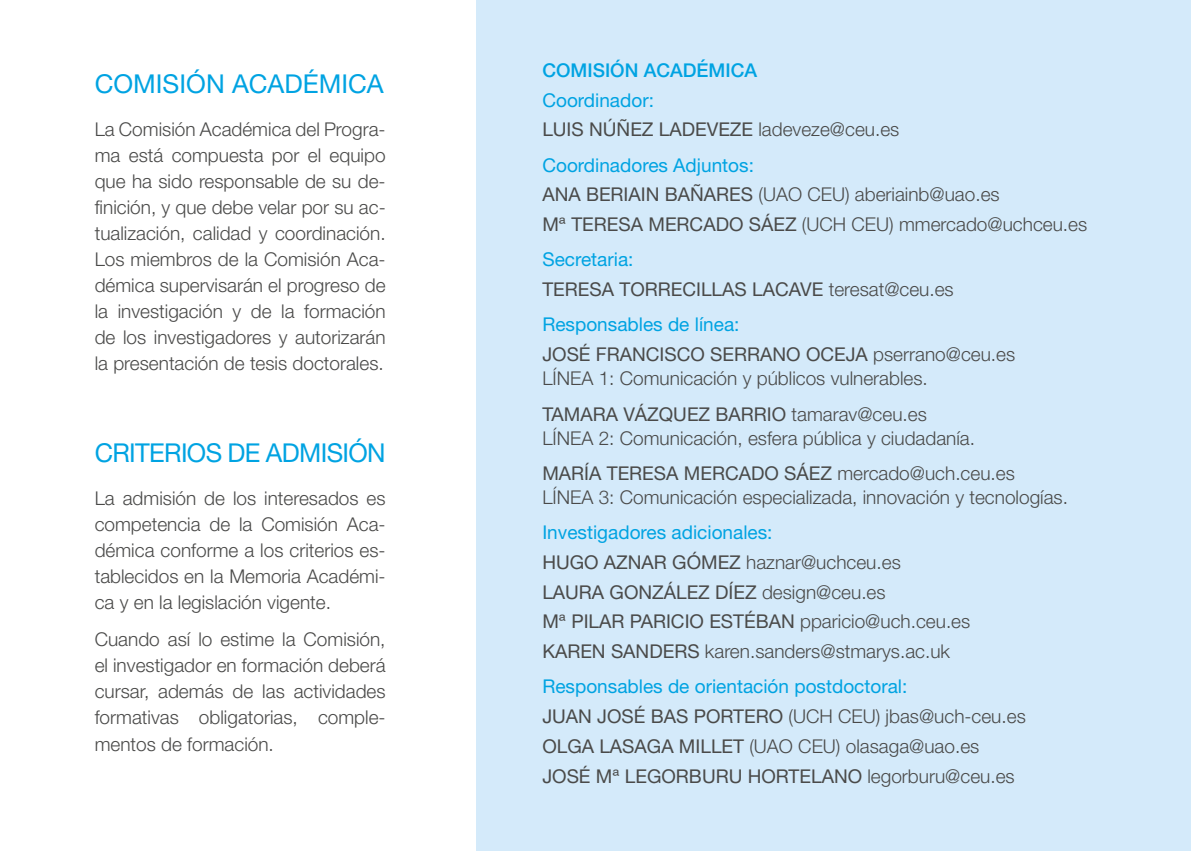
<style>
.page{position:relative;width:1191px;height:851px;background:#fff}
.page>*{position:absolute;margin:0;border:0;box-sizing:border-box;transform-origin:0 0}
.t1{font:26px "Helvetica Neue";letter-spacing:-.025em;color:#00a3e2}
.t2{font:26px "Helvetica Neue";color:#00a3e2}
.t3{font:300 19px/26px "Helvetica Neue";color:#4a4a49}
.t4{font:19px/29.6px "Helvetica Neue";color:#4a4a49}
.t5{font:500 19px "Helvetica Neue";color:#00a3e2}
.s1{color:#00a3e2}
.s2{font-weight:300}
.s3{font-weight:400;color:#00a3e2}
.s4{font-weight:400}
</style>
<div class="page">
<div style="left:476px;top:0;width:715px;height:850px;background:#d4eafa"></div>
<h1 class="t2" style="left:95px;top:68px;width:290px">COMISIÓN ACADÉMICA</h1>
<p class="t3" style="left:95px;top:115px;width:292px;text-align:justify">La Comisión Académica del Progra&shy;ma está compuesta por el equipo que ha sido responsable de su de&shy;finición, y que debe velar por su ac&shy;tualización, calidad y coordinación.<br>Los miembros de la Comisión Aca&shy;démica supervisarán el progreso de la investigación y de la formación de los investigadores y autorizarán la presentación de tesis doctorales.</p>
<h1 class="t1" style="left:95px;top:437px;width:292px">CRITERIOS DE ADMISIÓN</h1>
<p class="t3" style="left:95px;top:485px;width:292px;text-align:justify">La admisión de los interesados es competencia de la Comisión Aca&shy;démica conforme a los criterios es&shy;tablecidos en la Memoria Académi&shy;ca y en la legislación vigente.</p>
<p class="t3" style="left:95px;top:626px;width:292px;text-align:justify">Cuando así lo estime la Comisión, el investigador en formación deberá cursar, además de las actividades formativas obligatorias, comple&shy;mentos de formación.</p>
<p class="t5" style="left:542px;top:59px;width:216px">COMISIÓN ACADÉMICA</p>
<p class="t4" style="left:542px;top:85px;width:358px"><span class="s1">Coordinador:<br></span>LUIS NÚÑEZ LADEVEZE <span class="s2">ladeveze@ceu.es</span></p>
<p class="t3" style="left:542px;top:150px;width:546px;line-height:29.6px"><span class="s3">Coordinadores Adjuntos:<br></span><span class="s4">ANA BERIAIN BAÑARES</span> (UAO CEU) aberiainb@uao.es<br><span class="s4">Mª TERESA MERCADO SÁEZ</span> (UCH CEU) mmercado@uchceu.es</p>
<p class="t4" style="left:542px;top:244px;width:413px"><span class="s1">Secretaria:<br></span>TERESA TORRECILLAS LACAVE <span class="s2">teresat@ceu.es</span></p>
<p class="t4" style="left:542px;top:309px;width:474px"><span class="s1">Responsables de línea:<br></span>JOSÉ FRANCISCO SERRANO OCEJA <span class="s2">pserrano@ceu.es</span></p>
<p class="t3" style="left:542px;top:360px;width:387px;line-height:35.4px">LÍNEA 1: Comunicación y públicos vulnerables.<br><span class="s4">TAMARA VÁZQUEZ BARRIO</span> tamarav@ceu.es</p>
<p class="t3" style="left:542px;top:419px;width:474px;line-height:35.4px">LÍNEA 2: Comunicación, esfera pública y ciudadanía.<br><span class="s4">MARÍA TERESA MERCADO SÁEZ</span> mercado@uch.ceu.es</p>
<p class="t3" style="left:542px;top:483px;width:527px">LÍNEA 3: Comunicación especializada, innovación y tecnologías.</p>
<p class="t3" style="left:542px;top:517px;width:429px;line-height:29.6px"><span class="s3">Investigadores adicionales:<br></span><span class="s4">HUGO AZNAR GÓMEZ</span> haznar@uchceu.es<br><span class="s4">LAURA GONZÁLEZ DÍEZ</span> design@ceu.es<br><span class="s4">Mª PILAR PARICIO ESTÉBAN</span> pparicio@uch.ceu.es <span class="s4">KAREN SANDERS</span> karen.sanders@stmarys.ac.uk</p>
<p class="t3" style="left:542px;top:671px;width:485px;line-height:29.6px"><span class="s3">Responsables de orientación postdoctoral:<br></span><span class="s4">JUAN JOSÉ BAS PORTERO</span> (UCH CEU) jbas@uch-ceu.es <span class="s4">OLGA LASAGA MILLET</span> (UAO CEU) olasaga@uao.es <span class="s4">JOSÉ Mª LEGORBURU HORTELANO</span> legorburu@ceu.es</p>
</div>
